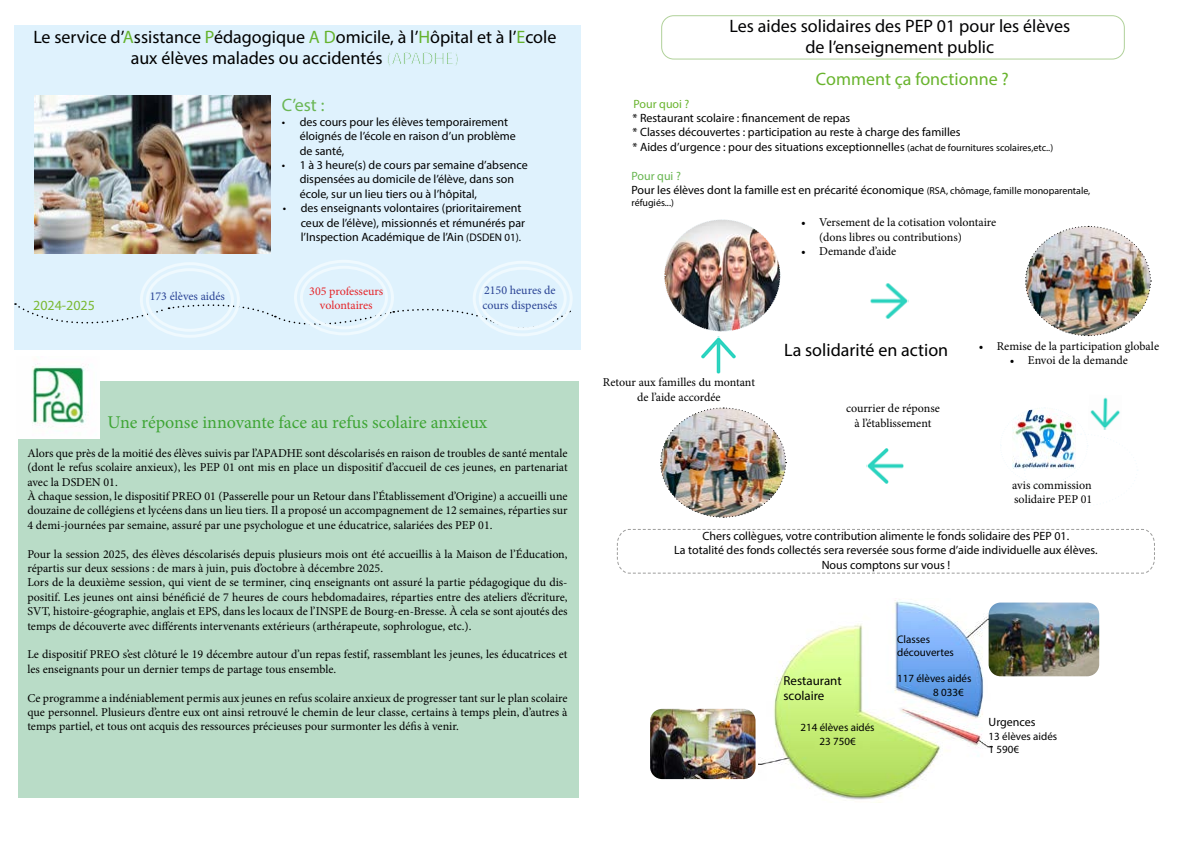
<style>
.page{position:relative;width:1191px;height:842px;background:#fff}
.page>*{position:absolute;margin:0;border:0;box-sizing:border-box;transform-origin:0 0}
.t1{font:18px/21.6px "Myriad Pro";color:#000;text-align:center}
.t2{font:18px/21.6px "Myriad Pro";color:#020203;text-align:center}
.t3{font:18px "Minion Pro";color:#3fa535}
.t4{font:18px "Myriad Pro";color:#69b42e}
.t5{font:18px "Myriad Pro";color:#6ab655}
.t6{font:14px "Myriad Pro";color:#7bb934}
.t7{font:13px/15.6px "Myriad Pro";color:#000}
.t8{font:12px/14.4px "Minion Pro";color:#000}
.t9{font:12px/14.4px "Myriad Pro";color:#000}
.t10{font:12px/14.4px "Minion Pro";color:#294294}
.t11{font:12px/14.4px "Minion Pro";letter-spacing:-.005em;color:#e52328;text-align:center}
.t12{font:12px "Myriad Pro";color:#69b42e}
.t13{font:11px/13.2px "Myriad Pro";color:#000}
.t14{font:10px "Myriad Pro";color:#000}
.s1{color:#65b32e}
.s2{color:#6ab655}
.s3{font-size:11px}
.s4{font-size:10px}
.s5{color:#67b54f}
</style>
<div class="page">
<div style="left:18px;top:381px;width:561px;height:417px;background:#b9dcc7"></div>
<div style="left:14px;top:26px;width:567px;height:324px;background:#dff2fd"></div>
<svg style="left:15px;top:303px;width:555px;height:33px"></svg>
<img style="left:35px;top:96px;width:235px;height:157px">
<div style="left:140px;top:262px;width:100px;height:76px;border:3px solid #eff9fe;border-radius:50%"></div>
<div style="left:146px;top:268px;width:88px;height:64px;border:3px solid #eff9fe;border-radius:50%"></div>
<div style="left:294px;top:260px;width:100px;height:75px;border:3px solid #eff9fe;border-radius:50%"></div>
<div style="left:300px;top:266px;width:88px;height:63px;border:3px solid #eff9fe;border-radius:50%"></div>
<div style="left:473px;top:261px;width:100px;height:75px;border:3px solid #eff9fe;border-radius:50%"></div>
<div style="left:479px;top:267px;width:88px;height:63px;border:3px solid #eff9fe;border-radius:50%"></div>
<img style="left:664px;top:219px;width:117px;height:113px">
<svg style="left:1001px;top:407px;width:137px;height:99px"></svg>
<img style="left:758px;top:599px;width:234px;height:201px">
<img style="left:988px;top:602px;width:111px;height:74px">
<img style="left:650px;top:709px;width:105px;height:70px">
<div style="left:661px;top:16px;width:463px;height:43px;border:1px solid #b0d199;border-radius:12px"></div>
<img style="left:1025px;top:225px;width:126px;height:112px">
<svg style="left:616px;top:529px;width:539px;height:45px"></svg>
<img style="left:870px;top:283px;width:38px;height:36px">
<img style="left:1088px;top:397px;width:34px;height:33px">
<img style="left:866px;top:448px;width:38px;height:36px">
<img style="left:701px;top:336px;width:35px;height:38px">
<img style="left:18px;top:363px;width:81px;height:76px">
<img style="left:660px;top:407px;width:126px;height:111px">
<h1 class="t1" style="left:33px;top:26px;width:524px">Le service d’<span class="s1">A</span>ssistance <span class="s1">P</span>édagogique <span class="s1">A D</span>omicile, à l’<span class="s1">H</span>ôpital et à l’<span class="s1">E</span>cole aux élèves malades ou accidentés <span class="s2">(APADHE)</span></h1>
<h1 class="t5" style="left:282px;top:94px;width:44px">C’est :</h1>
<p class="t9" style="left:300px;top:114px;width:218px;text-indent:-18px">• des cours pour les élèves temporairement éloignés de l’école en raison d’un problème de santé,</p>
<p class="t9" style="left:300px;top:158px;width:230px;text-indent:-18px">• 1 à 3 heure(s) de cours par semaine d’absence dispensées au domicile de l’élève, dans son école, sur un lieu tiers ou à l’hôpital,</p>
<p class="t9" style="left:301px;top:201px;width:226px;text-indent:-18px">• des enseignants volontaires (prioritairement ceux de l’élève), missionnés et rémunérés par l’Inspection Académique de l’Ain <span class="s3">(DSDEN 01).</span></p>
<p class="t6" style="left:33px;top:297px;width:63px">2024-2025</p>
<p class="t10" style="left:150px;top:289px;width:77px">173 élèves aidés</p>
<p class="t11" style="left:309px;top:284px;width:76px">305 professeurs volontaires</p>
<p class="t10" style="left:482px;top:283px;width:76px">2150 heures de cours dispensés</p>
<h1 class="t3" style="left:108px;top:410px;width:381px">Une réponse innovante face au refus scolaire anxieux</h1>
<p class="t8" style="left:27px;top:446px;width:542px">Alors que près de la moitié des élèves suivis par l’APADHE sont déscolarisés en raison de troubles de santé mentale (dont le refus scolaire anxieux), les PEP 01 ont mis en place un dispositif d’accueil de ces jeunes, en partenariat avec la DSDEN 01.<br>À chaque session, le dispositif PREO 01 (Passerelle pour un Retour dans l’Établissement d’Origine) a accueilli une douzaine de collégiens et lycéens dans un lieu tiers. Il a proposé un accompagnement de 12 semaines, réparties sur 4 demi-journées par semaine, assuré par une psychologue et une éducatrice, salariées des PEP 01.</p>
<p class="t8" style="left:27px;top:547px;width:542px">Pour la session 2025, des élèves déscolarisés depuis plusieurs mois ont été accueillis à la Maison de l’Éducation, répartis sur deux sessions : de mars à juin, puis d’octobre à décembre 2025.<br>Lors de la deuxième session, qui vient de se terminer, cinq enseignants ont assuré la partie pédagogique du dis&shy;positif. Les jeunes ont ainsi bénéficié de 7 heures de cours hebdomadaires, réparties entre des ateliers d’écriture, SVT, histoire-géographie, anglais et EPS, dans les locaux de l’INSPE de Bourg-en-Bresse. À cela se sont ajoutés des temps de découverte avec différents intervenants extérieurs (arthérapeute, sophrologue, etc.).</p>
<p class="t8" style="left:27px;top:647px;width:541px">Le dispositif PREO s’est clôturé le 19 décembre autour d’un repas festif, rassemblant les jeunes, les éducatrices et les enseignants pour un dernier temps de partage tous ensemble.</p>
<p class="t8" style="left:27px;top:691px;width:542px;text-align:justify">Ce programme a indéniablement permis aux jeunes en refus scolaire anxieux de progresser tant sur le plan scolaire que personnel. Plusieurs d’entre eux ont ainsi retrouvé le chemin de leur classe, certains à temps plein, d’autres à temps partiel, et tous ont acquis des ressources précieuses pour surmonter les défis à venir.</p>
<h1 class="t2" style="left:729px;top:15px;width:342px">Les aides solidaires des PEP 01 pour les élèves de l’enseignement public</h1>
<h1 class="t4" style="left:816px;top:68px;width:194px">Comment ça fonctionne ?</h1>
<p class="t12" style="left:633px;top:96px;width:57px">Pour quoi ?</p>
<p class="t9" style="left:632px;top:111px;width:422px">* Restaurant scolaire : financement de repas<br>* Classes découvertes : participation au reste à charge des familles<br>* Aides d’urgence : pour des situations exceptionnelles <span class="s4">(achat de fournitures scolaires,etc..)</span></p>
<p class="t9" style="left:631px;top:168px;width:460px"><span class="s5">Pour qui ?<br></span>Pour les élèves dont la famille est en précarité économique <span class="s4">(RSA, chômage, famille monoparentale,</span></p>
<p class="t14" style="left:631px;top:197px;width:44px">réfugiés...)</p>
<p class="t8" style="left:819px;top:215px;width:179px;text-indent:-18px">• Versement de la cotisation volontaire (dons libres ou contributions)</p>
<p class="t8" style="left:801px;top:244px;width:97px">• Demande d’aide</p>
<p class="t8" style="left:603px;top:375px;width:153px;text-align:center">Retour aux familles du montant de l’aide accordée</p>
<h1 class="t1" style="left:784px;top:339px;width:165px">La solidarité en action</h1>
<p class="t8" style="left:846px;top:401px;width:95px;text-align:center">courrier de réponse à l’établissement</p>
<p class="t8" style="left:978px;top:339px;width:182px">• Remise de la participation globale</p>
<p class="t8" style="left:1009px;top:353px;width:120px">• Envoi de la demande</p>
<p class="t8" style="left:1012px;top:478px;width:82px">avis commission solidaire PEP 01</p>
<p class="t9" style="left:674px;top:528px;width:425px;text-align:center">Chers collègues, votre contribution alimente le fonds solidaire des PEP 01.<br>La totalité des fonds collectés sera reversée sous forme d’aide individuelle aux élèves.<br>Nous comptons sur vous !</p>
<p class="t7" style="left:783px;top:672px;width:60px">Restaurant scolaire</p>
<p class="t13" style="left:800px;top:721px;width:76px;text-align:center">214 élèves aidés<br>23 750€</p>
<p class="t13" style="left:897px;top:632px;width:58px">Classes découvertes</p>
<p class="t13" style="left:933px;top:672px;width:40px;text-indent:-36px">117 élèves aidés<br>8 033€</p>
<p class="t9" style="left:988px;top:714px;width:49px">Urgences</p>
<p class="t13" style="left:988px;top:729px;width:70px">13 élèves aidés<br>1 590€</p>
</div>
